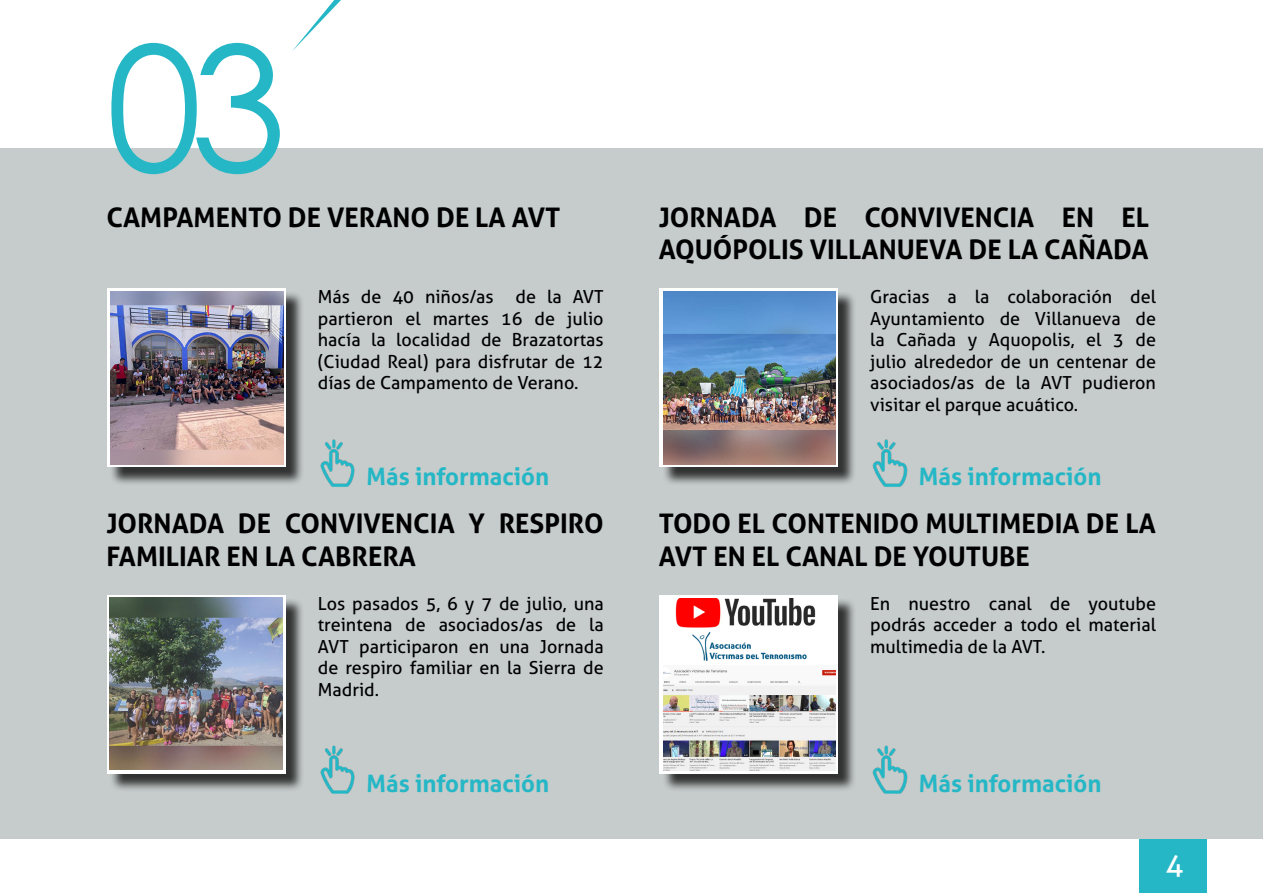
<style>
.page{position:relative;width:1263px;height:893px;background:#fff}
.page>*{position:absolute;margin:0;border:0;box-sizing:border-box;transform-origin:0 0}
.t1{font:174px "Century Gothic";color:#25b7c6}
.t2{font:30px "Aller";color:#fff}
.t3{font:700 27px/32.4px "Aller";color:#000}
.t4{font:700 24px "Aller";color:#25b7c6}
.t5{font:18px/21.6px "Aller";color:#000;text-align:justify}
</style>
<div class="page">
<div style="left:0;top:148px;width:1263px;height:690px;background:#c5cccb"></div>
<div style="left:1139px;top:839px;width:67px;height:54px;background:#25b7c6"></div>
<svg style="left:292px;top:0;width:49px;height:51px"></svg>
<div style="left:662px;top:291px;width:194px;height:195px;background:#000;opacity:.75"></div>
<svg style="left:659px;top:289px;width:179px;height:178px;background:#e0e2e7"></svg>
<img style="left:872px;top:439px;width:36px;height:48px">
<img style="left:663px;top:292px;width:172px;height:172px">
<div style="left:109px;top:597px;width:195px;height:196px;background:#000;opacity:.75"></div>
<svg style="left:107px;top:595px;width:179px;height:179px;background:#ececec"></svg>
<img style="left:320px;top:745px;width:35px;height:49px">
<img style="left:110px;top:597px;width:172px;height:173px">
<div style="left:109px;top:291px;width:195px;height:195px;background:#000;opacity:.75"></div>
<svg style="left:107px;top:289px;width:179px;height:178px;background:#e0dce1"></svg>
<img style="left:320px;top:439px;width:35px;height:48px">
<img style="left:111px;top:292px;width:172px;height:172px">
<div style="left:662px;top:597px;width:194px;height:196px;background:#000;opacity:.75"></div>
<div style="left:659px;top:595px;width:179px;height:179px;background:#fff"></div>
<img style="left:872px;top:745px;width:36px;height:49px">
<img style="left:663px;top:598px;width:172px;height:173px">
<h1 class="t1" style="left:106px;top:-13px;width:182px">03</h1>
<h3 class="t3" style="left:106px;top:201px;width:455px">CAMPAMENTO DE VERANO DE LA AVT</h3>
<p class="t5" style="left:318px;top:286px;width:287px">Más de 40 niños/as de la AVT partieron el martes 16 de julio hacía la localidad de Brazatortas (Ciudad Real) para disfrutar de 12 días de Campamento de Verano.</p>
<h3 class="t4" style="left:367px;top:462px;width:184px">Más información</h3>
<h3 class="t3" style="left:106px;top:507px;width:499px">JORNADA DE CONVIVENCIA Y RESPIRO<br>FAMILIAR EN LA CABRERA</h3>
<p class="t5" style="left:318px;top:592px;width:287px">Los pasados 5, 6 y 7 de julio, una treintena de asociados/as de la AVT participaron en una Jornada de respiro familiar en la Sierra de Madrid.</p>
<h3 class="t4" style="left:367px;top:769px;width:184px">Más información</h3>
<h3 class="t3" style="left:659px;top:201px;width:492px">JORNADA DE CONVIVENCIA EN EL<br>AQUÓPOLIS VILLANUEVA DE LA CAÑADA</h3>
<p class="t5" style="left:870px;top:286px;width:287px">Gracias a la colaboración del Ayuntamiento de Villanueva de la Cañada y Aquopolis, el 3 de julio alrededor de un centenar de asociados/as de la AVT pudieron visitar el parque acuático.</p>
<h3 class="t4" style="left:919px;top:462px;width:184px">Más información</h3>
<h3 class="t3" style="left:659px;top:507px;width:499px">TODO EL CONTENIDO MULTIMEDIA DE LA<br>AVT EN EL CANAL DE YOUTUBE</h3>
<p class="t5" style="left:870px;top:592px;width:287px">En nuestro canal de youtube podrás acceder a todo el material multimedia de la AVT.</p>
<h3 class="t4" style="left:919px;top:769px;width:184px">Más información</h3>
<h2 class="t2" style="left:1165px;top:846px;width:19px">4</h2>
</div>
